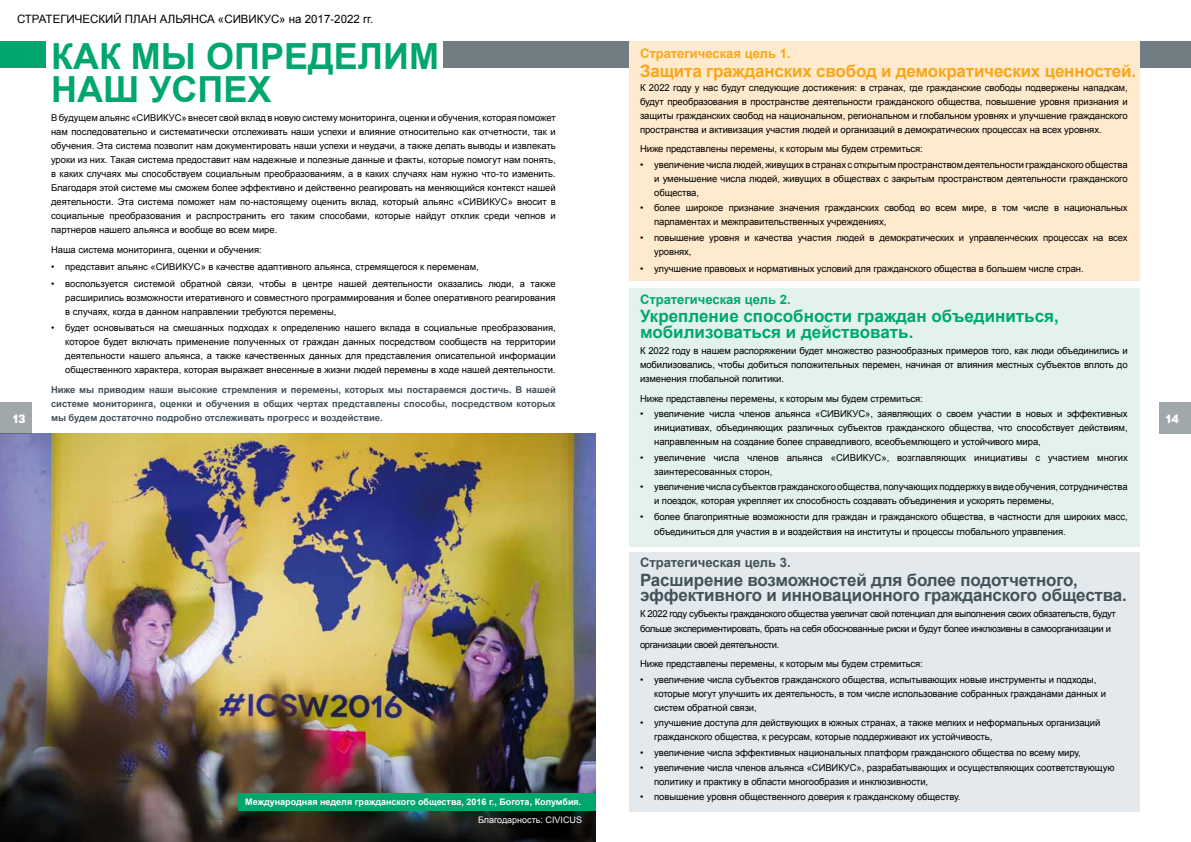
<style>
.page{position:relative;width:1191px;height:842px;background:#fff}
.page>*{position:absolute;margin:0;border:0;box-sizing:border-box;transform-origin:0 0}
.t1{font:700 36px/33px "Arial";color:#00a76d}
.t2{font:700 17px/15.5px "Arial";letter-spacing:-.01em;color:#43525a}
.t3{font:700 17px/15.5px "Arial";color:#00a76d}
.t4{font:700 17px "Arial";letter-spacing:-.01em;color:#faa61a}
.t5{font:700 13px "Arial";color:#faa61a}
.t6{font:700 13px "Arial";color:#00a76d}
.t7{font:700 13px "Arial";color:#43525a}
.t8{font:700 12px "Novecentowide";color:#fff}
.t9{font:11.5px "Arial";color:#000}
.t10{font:9.5px/14px "Arial";letter-spacing:-.01em;color:#000}
.t11{font:9.5px/15.5px "Arial";letter-spacing:-.035em;color:#000}
.t12{font:9.4px/14px "Arial";color:#000;text-align:justify}
.t13{font:700 9.4px/14px "Arial";color:#43525a;text-align:justify}
.t14{font:700 9px "Arial";color:#fff}
.t15{font:9px "Arial";color:#fff}
</style>
<div class="page">
<img style="left:0;top:434px;width:595px;height:408px">
<div style="left:443px;top:41px;width:748px;height:27px;background:#727d83"></div>
<div style="left:0;top:41px;width:46px;height:27px;background:#00a76d"></div>
<div style="left:0;top:402px;width:31px;height:32px;background:#a1a8ac"></div>
<div style="left:1159px;top:402px;width:32px;height:32px;background:#a1a8ac"></div>
<div style="left:238px;top:794px;width:357px;height:17px;background:#00a76d"></div>
<div style="left:629px;top:553px;width:511px;height:259px;background:#e3e9ec"></div>
<div style="left:629px;top:288px;width:511px;height:258px;background:#e3f2eb"></div>
<div style="left:629px;top:41px;width:511px;height:240px;background:#ffeacd"></div>
<p class="t9" style="left:17px;top:11px;width:358px">СТРАТЕГИЧЕСКИЙ ПЛАН АЛЬЯНСА «СИВИКУС» на 2017-2022 гг.</p>
<h1 class="t1" style="left:51px;top:41px;width:389px">КАК МЫ ОПРЕДЕЛИМ<br>НАШ УСПЕХ</h1>
<p class="t12" style="left:51px;top:111px;width:506px">В будущем альянс «СИВИКУС» внесет свой вклад в новую систему мониторинга, оценки и обучения, которая поможет нам последовательно и систематически отслеживать наши успехи и влияние относительно как отчетности, так и обучения. Эта система позволит нам документировать наши успехи и неудачи, а также делать выводы и извлекать уроки из них. Такая система предоставит нам надежные и полезные данные и факты, которые помогут нам понять, в каких случаях мы способствуем социальным преобразованиям, а в каких случаях нам нужно что-то изменить.<br>Благодаря этой системе мы сможем более эффективно и действенно реагировать на меняющийся контекст нашей деятельности. Эта система поможет нам по-настоящему оценить вклад, который альянс «СИВИКУС» вносит в социальные преобразования и распространить его таким способами, которые найдут отклик среди челнов и партнеров нашего альянса и вообще во всем мире.</p>
<p class="t12" style="left:51px;top:243px;width:212px">Наша система мониторинга, оценки и обучения:</p>
<p class="t12" style="left:51px;top:260px;width:429px">• представит альянс «СИВИКУС» в качестве адаптивного альянса, стремящегося к переменам,</p>
<p class="t12" style="left:65px;top:276px;width:492px;text-indent:-14px">• воспользуется системой обратной связи, чтобы в центре нашей деятельности оказались люди, а также расширились возможности итеративного и совместного программирования и более оперативного реагирования в случаях, когда в данном направлении требуются перемены,</p>
<p class="t12" style="left:65px;top:321px;width:492px;text-indent:-14px">• будет основываться на смешанных подходах к определению нашего вклада в социальные преобразования, которое будет включать применение полученных от граждан данных посредством сообществ на территории деятельности нашего альянса, а также качественных данных для представления описательной информации общественного характера, которая выражает внесенные в жизни людей перемены в ходе нашей деятельности.</p>
<p class="t13" style="left:51px;top:383px;width:506px">Ниже мы приводим наши высокие стремления и перемены, которых мы постараемся достичь. В нашей системе мониторинга, оценки и обучения в общих чертах представлены способы, посредством которых мы будем достаточно подробно отслеживать прогресс и воздействие.</p>
<h3 class="t5" style="left:640px;top:45px;width:152px">Стратегическая цель 1.</h3>
<h2 class="t4" style="left:640px;top:60px;width:498px">Защита гражданских свобод и демократических ценностей.</h2>
<p class="t10" style="left:640px;top:81px;width:489px;text-align:justify">К 2022 году у нас будут следующие достижения: в странах, где гражданские свободы подвержены нападкам, будут преобразования в пространстве деятельности гражданского общества, повышение уровня признания и защиты гражданских свобод на национальном, региональном и глобальном уровнях и улучшение гражданского пространства и активизация участия людей и организаций в демократических процессах на всех уровнях.</p>
<p class="t10" style="left:640px;top:142px;width:284px">Ниже представлены перемены, к которым мы будем стремиться:</p>
<p class="t10" style="left:654px;top:158px;width:475px;text-align:justify;text-indent:-14px">• увеличение числа людей, живущих в странах с открытым пространством деятельности гражданского общества и уменьшение числа людей, живущих в обществах с закрытым пространством деятельности гражданского общества,</p>
<p class="t10" style="left:654px;top:201px;width:475px;text-indent:-14px">• более широкое признание значения гражданских свобод во всем мире, в том числе в национальных парламентах и межправительственных учреждениях,</p>
<p class="t10" style="left:654px;top:231px;width:475px;text-indent:-14px">• повышение уровня и качества участия людей в демократических и управленческих процессах на всех уровнях,</p>
<p class="t10" style="left:640px;top:261px;width:445px">• улучшение правовых и нормативных условий для гражданского общества в большем числе стран.</p>
<h3 class="t6" style="left:640px;top:291px;width:152px">Стратегическая цель 2.</h3>
<h2 class="t3" style="left:640px;top:309px;width:420px">Укрепление способности граждан объединиться, мобилизоваться и действовать.</h2>
<p class="t10" style="left:640px;top:344px;width:489px;text-align:justify">К 2022 году в нашем распоряжении будет множество разнообразных примеров того, как люди объединились и мобилизовались, чтобы добиться положительных перемен, начиная от влияния местных субъектов вплоть до изменения глобальной политики.</p>
<p class="t10" style="left:640px;top:392px;width:284px">Ниже представлены перемены, к которым мы будем стремиться:</p>
<p class="t10" style="left:654px;top:407px;width:475px;text-align:justify;text-indent:-14px">• увеличение числа членов альянса «СИВИКУС», заявляющих о своем участии в новых и эффективных инициативах, объединяющих различных субъектов гражданского общества, что способствует действиям, направленным на создание более справедливого, всеобъемлющего и устойчивого мира,</p>
<p class="t10" style="left:654px;top:451px;width:475px;text-indent:-14px">• увеличение числа членов альянса «СИВИКУС», возглавляющих инициативы с участием многих заинтересованных сторон,</p>
<p class="t10" style="left:654px;top:480px;width:475px;text-indent:-14px">• увеличение числа субъектов гражданского общества, получающих поддержку в виде обучения, сотрудничества и поездок, которая укрепляет их способность создавать объединения и ускорять перемены,</p>
<p class="t10" style="left:654px;top:509px;width:475px;line-height:15.5px;text-indent:-14px">• более благоприятные возможности для граждан и гражданского общества, в частности для широких масс, объединиться для участия в и воздействия на институты и процессы глобального управления.</p>
<h3 class="t7" style="left:640px;top:554px;width:152px">Стратегическая цель 3.</h3>
<h2 class="t2" style="left:640px;top:572px;width:488px">Расширение возможностей для более подотчетного, эффективного и инновационного гражданского общества.</h2>
<p class="t11" style="left:640px;top:605px;width:477px">К 2022 году субъекты гражданского общества увеличат свой потенциал для выполнения своих обязательств, будут больше экспериментировать, брать на себя обоснованные риски и будут более инклюзивны в самоорганизации и организации своей деятельности.</p>
<p class="t10" style="left:640px;top:657px;width:284px">Ниже представлены перемены, к которым мы будем стремиться:</p>
<p class="t10" style="left:654px;top:672px;width:453px;text-indent:-14px">• увеличение числа субъектов гражданского общества, испытывающих новые инструменты и подходы, которые могут улучшить их деятельность, в том числе использование собранных гражданами данных и систем обратной связи,</p>
<p class="t10" style="left:654px;top:716px;width:448px;text-indent:-14px">• улучшение доступа для действующих в южных странах, а также мелких и неформальных организаций гражданского общества, к ресурсам, которые поддерживают их устойчивость,</p>
<p class="t10" style="left:640px;top:745px;width:442px">• увеличение числа эффективных национальных платформ гражданского общества по всему миру,</p>
<p class="t10" style="left:654px;top:761px;width:462px;text-indent:-14px">• увеличение числа членов альянса «СИВИКУС», разрабатывающих и осуществляющих соответствующую политику и практику в области многообразия и инклюзивности,</p>
<p class="t10" style="left:640px;top:790px;width:322px">• повышение уровня общественного доверия к гражданскому обществу.</p>
<p class="t8" style="left:13px;top:411px;width:15px">13</p>
<p class="t8" style="left:1165px;top:411px;width:15px">14</p>
<p class="t14" style="left:245px;top:795px;width:337px">Международная неделя гражданского общества, 2016 г., Богота, Колумбия.</p>
<p class="t15" style="left:478px;top:813px;width:105px">Благодарность: CIVICUS</p>
</div>
